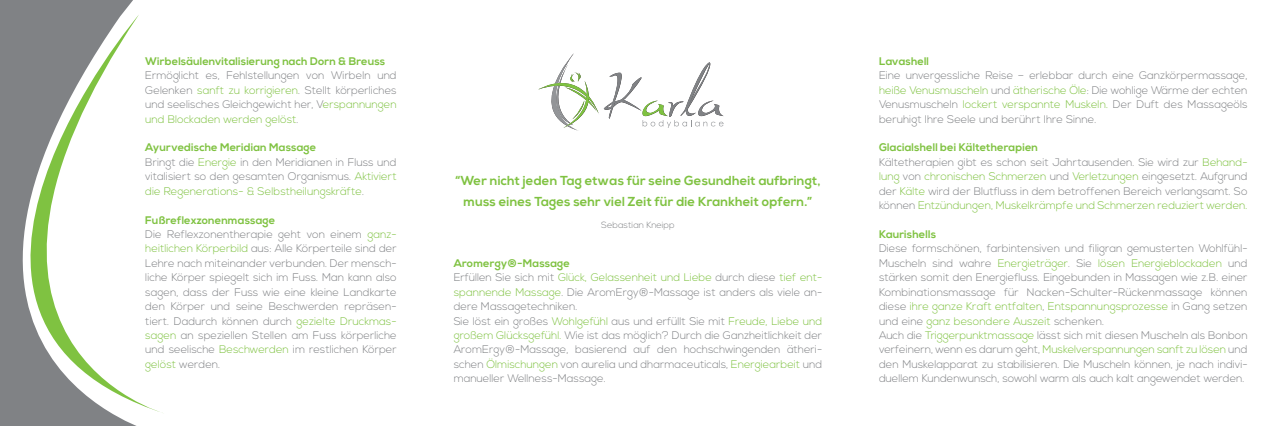
<style>
.page{position:relative;width:1276px;height:426px;background:#fff}
.page>*{position:absolute;margin:0;border:0;box-sizing:border-box;transform-origin:0 0}
.t1{font:700 13px/21px "Nexa";letter-spacing:.01em;color:#7fc241;text-align:center}
.t2{font:300 11px/14.4px "Nexa";color:#808285}
.t3{font:700 11px "Nexa";letter-spacing:.01em;color:#7fc241}
.t4{font:300 9px "Nexa";color:#808285}
.s1{color:#7fc241}
.s2{font-weight:700;color:#7fc241}
</style>
<div class="page">
<svg style="left:0;top:0;width:134px;height:425px;background:#888a8d"></svg>
<svg style="left:0;top:15px;width:163px;height:398px"></svg>
<svg style="left:538px;top:53px;width:185px;height:78px"></svg>
<p class="t3" style="left:145px;top:55px;width:241px">Wirbelsäulenvitalisierung nach Dorn &amp; Breuss</p>
<p class="t2" style="left:145px;top:69px;width:253px;text-align:justify">Ermöglicht es, Fehlstellungen von Wirbeln und Gelenken <span class="s1">sanft zu korrigieren</span>. Stellt körperliches und seelisches Gleichgewicht her, V<span class="s1">erspannungen und Blockaden werden gelöst</span>.</p>
<p class="t2" style="left:145px;top:141px;width:253px"><span class="s2">Ayurvedische Meridian Massage<br></span>Bringt die <span class="s1">Energie</span> in den Meridianen in Fluss und vitalisiert so den gesamten Organismus. <span class="s1">Aktiviert die Regenerations- &amp; Selbstheilungskräfte</span>.</p>
<p class="t2" style="left:145px;top:213px;width:253px"><span class="s2">Fußreflexzonenmassage<br></span>Die Reflexzonentherapie geht von einem <span class="s1">ganz&shy;heitlichen Körperbild</span> aus: Alle Körperteile sind der Lehre nach miteinander verbunden. Der mensch&shy;liche Körper spiegelt sich im Fuss. Man kann also sagen, dass der Fuss wie eine kleine Landkarte den Körper und seine Beschwerden repräsen&shy;tiert. Dadurch können durch <span class="s1">gezielte Druckmas&shy;sagen</span> an speziellen Stellen am Fuss körperliche und seelische <span class="s1">Beschwerden</span> im restlichen Körper <span class="s1">gelöst</span> werden.</p>
<p class="t1" style="left:455px;top:170px;width:367px">“Wer nicht jeden Tag etwas für seine Gesundheit aufbringt, muss eines Tages sehr viel Zeit für die Krankheit opfern.”</p>
<p class="t4" style="left:601px;top:219px;width:75px">Sebastian Kneipp</p>
<p class="t2" style="left:454px;top:256px;width:370px"><span class="s2">Aromergy®-Massage<br></span>Erfüllen Sie sich mit <span class="s1">Glück, Gelassenheit und Liebe</span> durch diese <span class="s1">tief ent&shy;spannende Massage</span>. Die AromErgy®-Massage ist anders als viele an&shy;dere Massagetechniken.<br>Sie löst ein großes <span class="s1">Wohlgefühl</span> aus und erfüllt Sie mit <span class="s1">Freude, Liebe und großem Glücksgefühl.</span> Wie ist das möglich? Durch die Ganzheitlichkeit der AromErgy®-Massage, basierend auf den hochschwingenden ätheri&shy;schen <span class="s1">Ölmischungen</span> von aurelia und dharmaceuticals, <span class="s1">Energiearbeit</span> und manueller Wellness-Massage.</p>
<p class="t3" style="left:879px;top:55px;width:52px">Lavashell</p>
<p class="t2" style="left:879px;top:69px;width:370px;text-align:justify">Eine unvergessliche Reise – erlebbar durch eine Ganzkörpermassage, <span class="s1">heiße Venusmuscheln</span> und <span class="s1">ätherische Öle</span>: Die wohlige Wärme der echten Venusmuscheln <span class="s1">lockert verspannte Muskeln.</span> Der Duft des Massageöls beruhigt Ihre Seele und berührt Ihre Sinne.</p>
<p class="t2" style="left:879px;top:141px;width:370px"><span class="s2">Glacialshell bei Kältetherapien<br></span>Kältetherapien gibt es schon seit Jahrtausenden. Sie wird zur <span class="s1">Behand&shy;lung</span> von <span class="s1">chronischen Schmerzen</span> und <span class="s1">Verletzungen</span> eingesetzt. Aufgrund der <span class="s1">Kälte</span> wird der Blutfluss in dem betroffenen Bereich verlangsamt. So können <span class="s1">Entzündungen, Muskelkrämpfe und Schmerzen reduziert werden.</span></p>
<p class="t3" style="left:879px;top:227px;width:59px">Kaurishells</p>
<p class="t2" style="left:879px;top:241px;width:370px">Diese formschönen, farbintensiven und filigran gemusterten Wohlfühl-Muscheln sind wahre <span class="s1">Energieträger</span>. Sie <span class="s1">lösen Energieblockaden</span> und stärken somit den Energiefluss. Eingebunden in Massagen wie z.B. einer Kombinationsmassage für Nacken-Schulter-Rückenmassage können diese <span class="s1">ihre ganze Kraft entfalten</span>, <span class="s1">Entspannungsprozesse</span> in Gang setzen und eine <span class="s1">ganz besondere Auszeit</span> schenken.<br>Auch die <span class="s1">Triggerpunktmassage</span> lässt sich mit diesen Muscheln als Bonbon verfeinern, wenn es darum geht, <span class="s1">Muskelverspannungen sanft zu lösen</span> und den Muskelapparat zu stabilisieren. Die Muscheln können, je nach indivi&shy;duellem Kundenwunsch, sowohl warm als auch kalt angewendet werden.</p>
</div>
